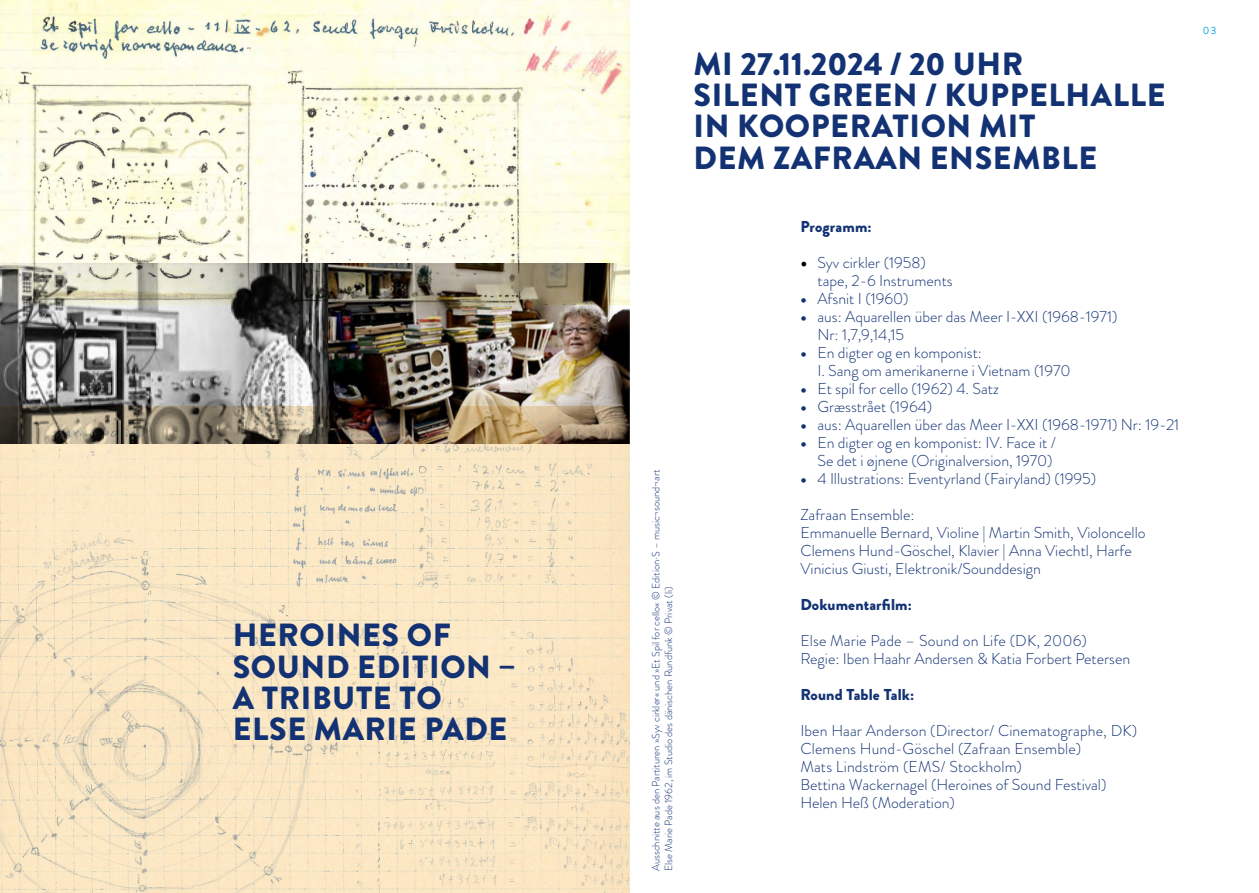
<style>
.page{position:relative;width:1259px;height:893px;background:#fff}
.page>*{position:absolute;margin:0;border:0;box-sizing:border-box;transform-origin:0 0}
.t1{font:900 32.1px/31.3px "Brandon Grotesque";letter-spacing:.02em;color:#123274}
.t2{font:300 15.75px/18px "Brandon Grotesque";color:#123274}
.t3{font:900 15.75px "Brandon Grotesque";letter-spacing:.01em;color:#123274}
.t4{font:300 10.5px/12.6px "Brandon Grotesque";color:#123274}
.t5{font:10.5px "Brandon Grotesque";color:#009fe3}
.s1{font-family:"Minion Pro";font-weight:400;font-size:18px;color:#000}
.s2{font-weight:900}
</style>
<div class="page">
<img style="left:0;top:443px;width:629px;height:450px">
<img style="left:0;top:0;width:629px;height:264px">
<img style="left:0;top:264px;width:629px;height:179px">
<h1 class="t1" style="left:233px;top:620px;width:284px">HEROINES OF<br>SOUND EDITION –<br>A TRIBUTE TO<br>ELSE MARIE PADE</h1>
<h1 class="t1" style="left:693px;top:48px;width:473px">MI 27.11.2024 / 20 UHR<br>SILENT GREEN / KUPPELHALLE<br>IN KOOPERATION MIT<br>DEM ZAFRAAN ENSEMBLE</h1>
<p class="t4" style="left:649px;top:871px;width:403px;rotate:-90deg">Ausschnitte aus den Partituren »Syv cirkler« und »Et Spil for cello« © Edition·S – music¬sound¬art<br>Else Marie Pade 1962, im Studio des dänischen Rundfunk © Privat (li)</p>
<p class="t3" style="left:800px;top:215px;width:73px">Programm:</p>
<p class="t2" style="left:817px;top:254px;width:137px;text-indent:-17px"><span class="s1">•</span> Syv cirkler (1958) tape, 2-6 Instruments</p>
<p class="t2" style="left:800px;top:290px;width:110px"><span class="s2">•</span> Afsnit I (1960)</p>
<p class="t2" style="left:817px;top:308px;width:301px;text-indent:-17px"><span class="s2">•</span> aus: Aquarellen über das Meer I-XXI (1968-1971)<br>Nr: 1,7,9,14,15</p>
<p class="t2" style="left:817px;top:344px;width:254px;text-indent:-17px"><span class="s2">•</span> En digter og en komponist:<br>I. Sang om amerikanerne i Vietnam (1970</p>
<p class="t2" style="left:800px;top:380px;width:200px"><span class="s2">•</span> Et spil for cello (1962) 4. Satz</p>
<p class="t2" style="left:800px;top:398px;width:133px"><span class="s2">•</span> Græsstrået (1964)</p>
<p class="t2" style="left:800px;top:416px;width:380px"><span class="s2">•</span> aus: Aquarellen ü ber das Meer I-XXI (1968-1971) Nr: 19-21</p>
<p class="t2" style="left:800px;top:434px;width:257px;text-align:right"><span class="s2">•</span> En digter og en komponist: IV. Face it /<br>Se det i øjnene (Originalversion, 1970)</p>
<p class="t2" style="left:800px;top:470px;width:297px"><span class="s2">•</span> 4 Illustrations: Eventyrland (Fairyland) (1995)</p>
<p class="t2" style="left:800px;top:506px;width:346px">Zafraan Ensemble:<br>Emmanuelle Bernard, Violine | Martin Smith, Violoncello Clemens Hund-Göschel, Klavier | Anna Viechtl, Harfe Vinicius Giusti, Elektronik/Sounddesign</p>
<p class="t3" style="left:800px;top:593px;width:113px">Dokumentarfilm:</p>
<p class="t2" style="left:800px;top:632px;width:331px">Else Marie Pade – Sound on Life (DK, 2006)<br>Regie: Iben Haahr Andersen &amp; Katia Forbert Petersen</p>
<p class="t3" style="left:800px;top:683px;width:115px">Round Table Talk:</p>
<p class="t2" style="left:800px;top:722px;width:338px">Iben Haar Anderson (Director/ Cinematographe, DK)<br>Clemens Hund-Göschel (Zafraan Ensemble)<br>Mats Lindström (EMS/ Stockholm)<br>Bettina Wackernagel (Heroines of Sound Festival)<br>Helen Heß (Moderation)</p>
<p class="t5" style="left:1202px;top:23px;width:15px">03</p>
</div>
